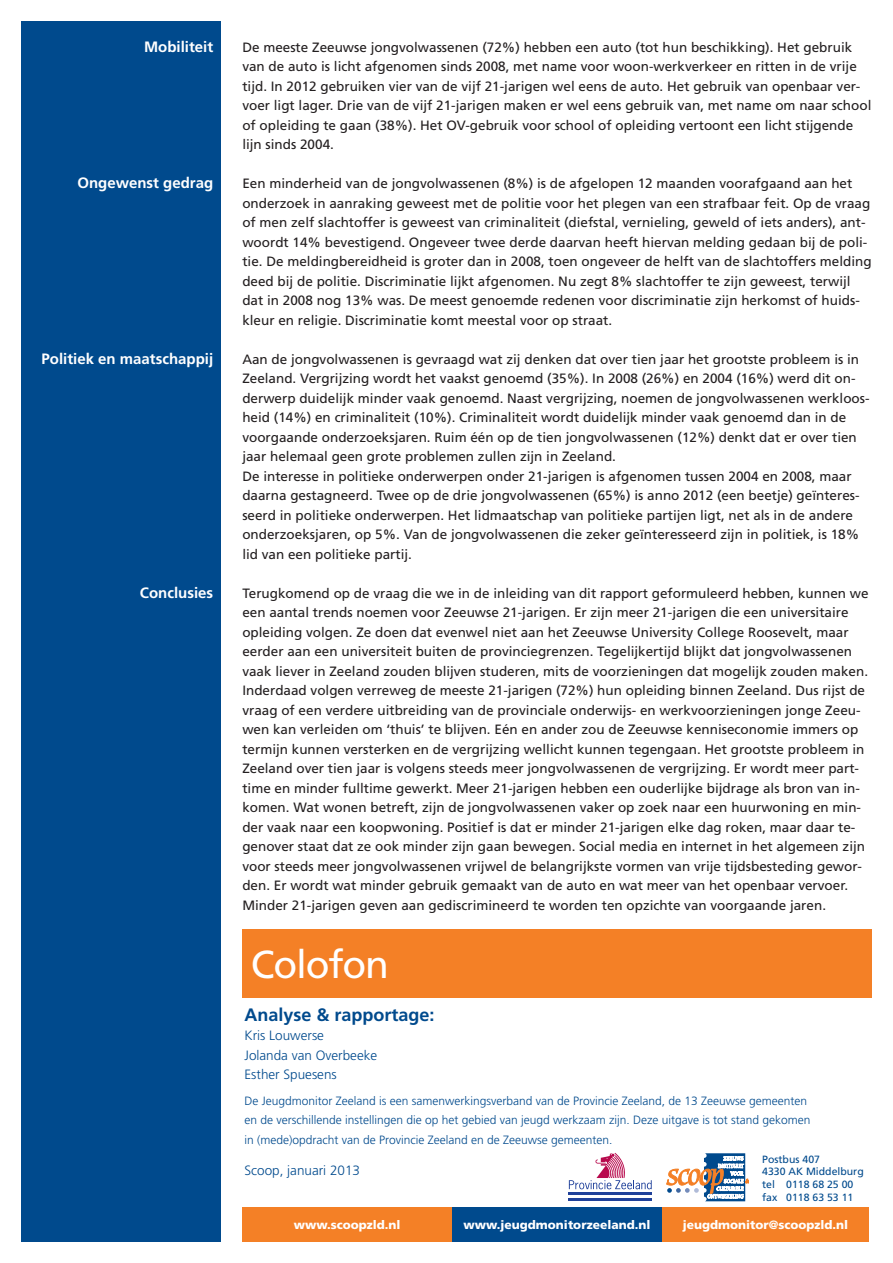
<style>
.page{position:relative;width:893px;height:1263px;background:#fff}
.page>*{position:absolute;margin:0;border:0;box-sizing:border-box;transform-origin:0 0}
.t1{font:39px "Frutiger";letter-spacing:-.03em;color:#fff}
.t2{font:700 18px "Frutiger";color:#004a8d}
.Tussenkopje_balk{font:700 15px "Frutiger";color:#fff}
.Inleiding_voorpagi{font:13.5px/19.5px "Frutiger";color:#231f20}
.t3{font:300 13.5px "Frutiger";color:#004a8d}
.t4{font:300 12px "Frutiger";color:#004a8d}
.t5{font:900 12px "Frutiger";color:#fff}
.t6{font:10.5px "Frutiger";color:#004a8d}
</style>
<div class="page">
<div style="left:21px;top:21px;width:200px;height:1221px;background:#004a8d"></div>
<div style="left:242px;top:929px;width:630px;height:68px;background:#f48026"></div>
<div style="left:242px;top:1208px;width:210px;height:34px;background:#f48026"></div>
<div style="left:452px;top:1208px;width:210px;height:34px;background:#004a8d"></div>
<div style="left:662px;top:1207px;width:207px;height:34px;background:#f48026"></div>
<svg style="left:666px;top:1153px;width:83px;height:48px"></svg>
<hr style="left:569px;top:1198px;width:83px;height:3px;background:#20419a">
<hr style="left:569px;top:1192px;width:83px;height:3px;background:#20419a">
<svg style="left:569px;top:1153px;width:83px;height:36px"></svg>
<p class="Tussenkopje_balk" style="left:144px;top:38px;width:71px">Mobiliteit</p>
<p class="Tussenkopje_balk" style="left:77px;top:174px;width:137px">Ongewenst gedrag</p>
<p class="Tussenkopje_balk" style="left:42px;top:350px;width:173px">Politiek en maatschappij</p>
<p class="Tussenkopje_balk" style="left:140px;top:584px;width:75px">Conclusies</p>
<p class="Inleiding_voorpagi" style="left:242px;top:37px;width:630px">De meeste Zeeuwse jongvolwassenen (72%) hebben een auto (tot hun beschikking). Het gebruik van de auto is licht afgenomen sinds 2008, met name voor woon-werkverkeer en ritten in de vrije tijd. In 2012 gebruiken vier van de vijf 21-jarigen wel eens de auto. Het gebruik van openbaar ver&shy;voer ligt lager. Drie van de vijf 21-jarigen maken er wel eens gebruik van, met name om naar school of opleiding te gaan (38%). Het OV-gebruik voor school of opleiding vertoont een licht stijgende lijn sinds 2004.</p>
<p class="Inleiding_voorpagi" style="left:242px;top:174px;width:631px">Een minderheid van de jongvolwassenen (8%) is de afgelopen 12 maanden voorafgaand aan het onderzoek in aanraking geweest met de politie voor het plegen van een strafbaar feit. Op de vraag of men zelf slachtoffer is geweest van criminaliteit (diefstal, vernieling, geweld of iets anders), ant&shy;woordt 14% bevestigend. Ongeveer twee derde daarvan heeft hiervan melding gedaan bij de poli&shy;tie. De meldingbereidheid is groter dan in 2008, toen ongeveer de helft van de slachtoffers melding deed bij de politie. Discriminatie lijkt afgenomen. Nu zegt 8% slachtoffer te zijn geweest, terwijl dat in 2008 nog 13% was. De meest genoemde redenen voor discriminatie zijn herkomst of huids&shy;kleur en religie. Discriminatie komt meestal voor op straat.</p>
<p class="Inleiding_voorpagi" style="left:242px;top:349px;width:629px">Aan de jongvolwassenen is gevraagd wat zij denken dat over tien jaar het grootste probleem is in Zeeland. Vergrijzing wordt het vaakst genoemd (35%). In 2008 (26%) en 2004 (16%) werd dit on&shy;derwerp duidelijk minder vaak genoemd. Naast vergrijzing, noemen de jongvolwassenen werkloos&shy;heid (14%) en criminaliteit (10%). Criminaliteit wordt duidelijk minder vaak genoemd dan in de voorgaande onderzoeksjaren. Ruim één op de tien jongvolwassenen (12%) denkt dat er over tien jaar helemaal geen grote problemen zullen zijn in Zeeland.</p>
<p class="Inleiding_voorpagi" style="left:242px;top:466px;width:619px">De interesse in politieke onderwerpen onder 21-jarigen is afgenomen tussen 2004 en 2008, maar daarna gestagneerd. Twee op de drie jongvolwassenen (65%) is anno 2012 (een beetje) geïnteres&shy;seerd in politieke onderwerpen. Het lidmaatschap van politieke partijen ligt, net als in de andere onderzoeksjaren, op 5%. Van de jongvolwassenen die zeker geïnteresseerd zijn in politiek, is 18% lid van een politieke partij.</p>
<p class="Inleiding_voorpagi" style="left:242px;top:583px;width:628px">Terugkomend op de vraag die we in de inleiding van dit rapport geformuleerd hebben, kunnen we een aantal trends noemen voor Zeeuwse 21-jarigen. Er zijn meer 21-jarigen die een universitaire opleiding volgen. Ze doen dat evenwel niet aan het Zeeuwse University College Roosevelt, maar eerder aan een universiteit buiten de provinciegrenzen. Tegelijkertijd blijkt dat jongvolwassenen vaak liever in Zeeland zouden blijven studeren, mits de voorzieningen dat mogelijk zouden maken.<br>Inderdaad volgen verreweg de meeste 21-jarigen (72%) hun opleiding binnen Zeeland. Dus rijst de vraag of een verdere uitbreiding van de provinciale onderwijs- en werkvoorzieningen jonge Zeeu&shy;wen kan verleiden om ‘thuis’ te blijven. Eén en ander zou de Zeeuwse kenniseconomie immers op termijn kunnen versterken en de vergrijzing wellicht kunnen tegengaan. Het grootste probleem in Zeeland over tien jaar is volgens steeds meer jongvolwassenen de vergrijzing. Er wordt meer part&shy;time en minder fulltime gewerkt. Meer 21-jarigen hebben een ouderlijke bijdrage als bron van in&shy;komen. Wat wonen betreft, zijn de jongvolwassenen vaker op zoek naar een huurwoning en min&shy;der vaak naar een koopwoning. Positief is dat er minder 21-jarigen elke dag roken, maar daar te&shy;genover staat dat ze ook minder zijn gaan bewegen. Social media en internet in het algemeen zijn voor steeds meer jongvolwassenen vrijwel de belangrijkste vormen van vrije tijdsbesteding gewor&shy;den. Er wordt wat minder gebruik gemaakt van de auto en wat meer van het openbaar vervoer.<br>Minder 21-jarigen geven aan gediscrimineerd te worden ten opzichte van voorgaande jaren.</p>
<p class="t1" style="left:251px;top:942px;width:140px">Colofon</p>
<p class="t2" style="left:244px;top:1004px;width:192px">Analyse &amp; rapportage:</p>
<p class="t3" style="left:244px;top:1028px;width:81px">Kris Louwerse</p>
<p class="t3" style="left:244px;top:1047px;width:134px">Jolanda van Overbeeke</p>
<p class="t3" style="left:244px;top:1067px;width:94px">Esther Spuesens</p>
<p class="t4" style="left:244px;top:1094px;width:564px">De Jeugdmonitor Zeeland is een samenwerkingsverband van de Provincie Zeeland, de 13 Zeeuwse gemeenten</p>
<p class="t4" style="left:244px;top:1113px;width:568px">en de verschillende instellingen die op het gebied van jeugd werkzaam zijn. Deze uitgave is tot stand gekomen</p>
<p class="t4" style="left:244px;top:1133px;width:369px">in (mede)opdracht van de Provincie Zeeland en de Zeeuwse gemeenten.</p>
<p class="t3" style="left:244px;top:1163px;width:117px">Scoop, januari 2013</p>
<p class="t6" style="left:762px;top:1153px;width:59px">Postbus 407</p>
<p class="t6" style="left:762px;top:1165px;width:103px">4330 AK Middelburg</p>
<p class="t6" style="left:762px;top:1178px;width:93px">tel 0118 68 25 00</p>
<p class="t6" style="left:762px;top:1191px;width:93px">fax 0118 63 53 11</p>
<p class="t5" style="left:294px;top:1218px;width:108px">www.scoopzld.nl</p>
<p class="t5" style="left:464px;top:1218px;width:188px">www.jeugdmonitorzeeland.nl</p>
<p class="t5" style="left:683px;top:1218px;width:167px">jeugdmonitor@scoopzld.nl</p>
</div>
